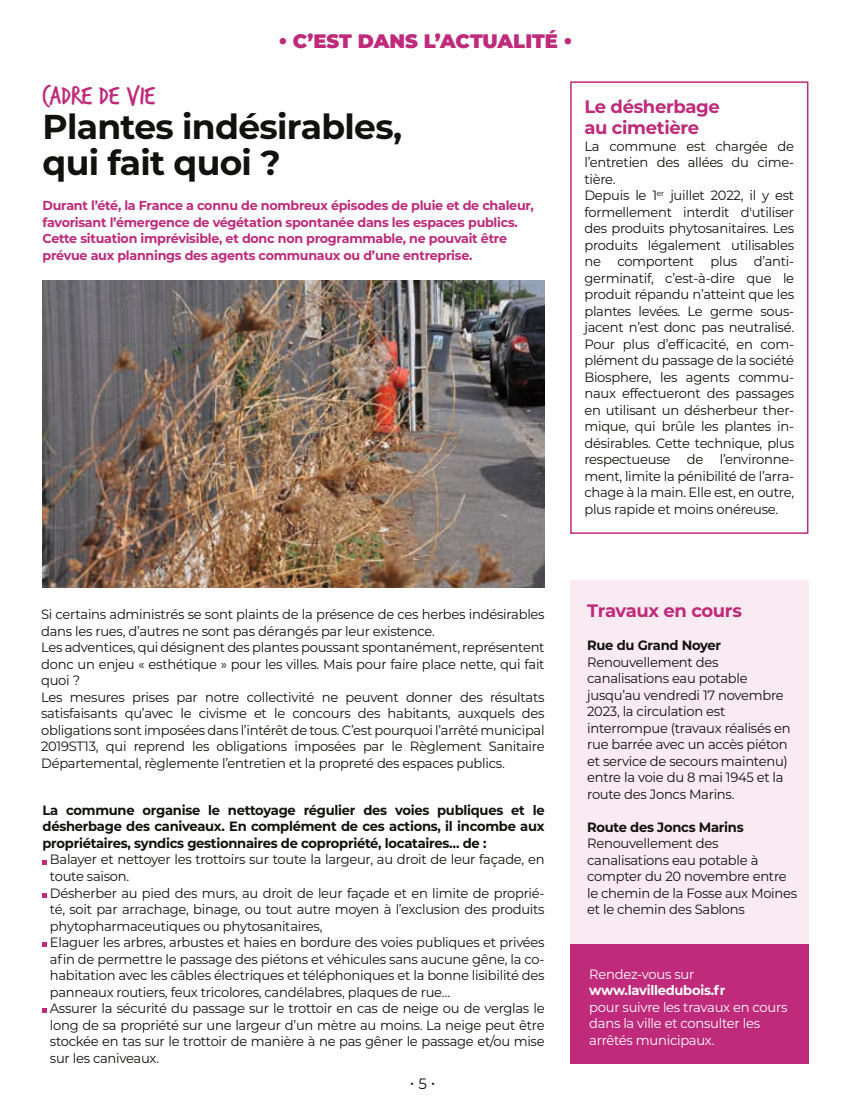
<style>
.page{position:relative;width:851px;height:1106px;background:#fff}
.page>*{position:absolute;margin:0;border:0;box-sizing:border-box;transform-origin:0 0}
.t1{font:700 34.5px/36px "Montserrat";letter-spacing:-.02em;color:#11110f}
.t2{font:28.5px "Trash Hand";color:#bf2a7b}
.t3{font:900 19.5px "Montserrat";color:#bf2a7b}
.t4{font:700 18px/21px "Montserrat";letter-spacing:-.02em;color:#bf2a7b}
.t5{font:15px "Montserrat";color:#11110f}
.t6{font:13.5px/16.5px "Montserrat";letter-spacing:-.02em;color:#11110f}
.t7{font:700 13.5px/16.5px "Montserrat";letter-spacing:-.02em;color:#11110f;text-align:justify}
.t8{font:13.5px/16.5px "Montserrat";letter-spacing:-.02em;color:#fff}
.t9{font:700 13.5px "Montserrat";letter-spacing:-.02em;color:#fff}
.t10{font:700 12.9px/16.5px "Montserrat";letter-spacing:-.02em;color:#bf2a7b}
</style>
<div class="page">
<div style="left:570px;top:579px;width:238px;height:484px;background:#faeaf2"></div>
<div style="left:570px;top:944px;width:238px;height:119px;background:#bf2a7b"></div>
<svg style="left:43px;top:860px;width:4px;height:4px"></svg>
<svg style="left:43px;top:893px;width:4px;height:4px"></svg>
<svg style="left:43px;top:942px;width:4px;height:5px"></svg>
<svg style="left:43px;top:1008px;width:4px;height:5px"></svg>
<img style="left:43px;top:280px;width:501px;height:308px">
<div style="left:570px;top:81px;width:238px;height:453px;border:2px solid #bf2a7b"></div>
<h3 class="t3" style="left:278px;top:26px;width:295px">• C’EST DANS L’ACTUALITÉ •</h3>
<h2 class="t2" style="left:43px;top:81px;width:114px">CADRE DE VIE</h2>
<h1 class="t1" style="left:43px;top:107px;width:361px">Plantes indésirables, qui fait quoi ?</h1>
<p class="t10" style="left:43px;top:197px;width:493px">Durant l’été, la France a connu de nombreux épisodes de pluie et de chaleur, favorisant l’émergence de végétation spontanée dans les espaces publics.<br>Cette situation imprévisible, et donc non programmable, ne pouvait être prévue aux plannings des agents communaux ou d’une entreprise.</p>
<h3 class="t4" style="left:584px;top:95px;width:137px">Le désherbage au cimetière</h3>
<p class="t6" style="left:584px;top:137px;width:211px">La commune est chargée de l’entretien des allées du cime&shy;tière.<br>Depuis le 1<sup>er</sup> juillet 2022, il y est formellement interdit d'utiliser des produits phytosanitaires. Les produits légalement utilisables ne comportent plus d’anti&shy;germinatif, c’est-à-dire que le produit répandu n’atteint que les plantes levées. Le germe sous&shy;jacent n’est donc pas neutralisé.<br>Pour plus d’efficacité, en com&shy;plément du passage de la société<br>Biosphere, les agents commu&shy;naux effectueront des passages en utilisant un désherbeur ther&shy;mique, qui brûle les plantes in&shy;désirables. Cette technique, plus respectueuse de l’environne&shy;ment, limite la pénibilité de l’arra&shy;chage à la main. Elle est, en outre, plus rapide et moins onéreuse.</p>
<p class="t6" style="left:41px;top:605px;width:505px">Si certains administrés se sont plaints de la présence de ces herbes indésirables dans les rues, d’autres ne sont pas dérangés par leur existence.<br>Les adventices, qui désignent des plantes poussant spontanément, représentent donc un enjeu « esthétique » pour les villes. Mais pour faire place nette, qui fait quoi ?<br>Les mesures prises par notre collectivité ne peuvent donner des résultats satisfaisants qu’avec le civisme et le concours des habitants, auxquels des obligations sont imposées dans l’intérêt de tous. C’est pourquoi l’arrêté municipal 2019ST13, qui reprend les obligations imposées par le Règlement Sanitaire Départemental, règlemente l’entretien et la propreté des espaces publics.</p>
<p class="t7" style="left:43px;top:801px;width:503px">La commune organise le nettoyage régulier des voies publiques et le désherbage des caniveaux. En complément de ces actions, il incombe aux propriétaires, syndics gestionnaires de copropriété, locataires… de :</p>
<p class="t6" style="left:50px;top:851px;width:496px">Balayer et nettoyer les trottoirs sur toute la largeur, au droit de leur façade, en toute saison.<br>Désherber au pied des murs, au droit de leur façade et en limite de proprié&shy;té, soit par arrachage, binage, ou tout autre moyen à l’exclusion des produits phytopharmaceutiques ou phytosanitaires,<br>Elaguer les arbres, arbustes et haies en bordure des voies publiques et privées afin de permettre le passage des piétons et véhicules sans aucune gêne, la co&shy;habitation avec les câbles électriques et téléphoniques et la bonne lisibilité des panneaux routiers, feux tricolores, candélabres, plaques de rue…<br>Assurer la sécurité du passage sur le trottoir en cas de neige ou de verglas le long de sa propriété sur une largeur d’un mètre au moins. La neige peut être stockée en tas sur le trottoir de manière à ne pas gêner le passage et/ou mise sur les caniveaux.</p>
<p class="t5" style="left:409px;top:1073px;width:27px">• 5 •</p>
<h3 class="t4" style="left:587px;top:599px;width:156px">Travaux en cours</h3>
<p class="t7" style="left:587px;top:636px;width:136px">Rue du Grand Noyer</p>
<p class="t6" style="left:587px;top:653px;width:205px">Renouvellement des canalisations eau potable jusqu’au vendredi 17 novembre<br>2023, la circulation est interrompue (travaux réalisés en rue barrée avec un accès piéton et service de secours maintenu) entre la voie du 8 mai 1945 et la route des Joncs Marins.</p>
<p class="t7" style="left:587px;top:818px;width:158px">Route des Joncs Marins</p>
<p class="t6" style="left:587px;top:834px;width:211px">Renouvellement des canalisations eau potable à compter du 20 novembre entre le chemin de la Fosse aux Moines et le chemin des Sablons</p>
<p class="t8" style="left:589px;top:965px;width:106px">Rendez-vous sur</p>
<p class="t9" style="left:589px;top:980px;width:138px">www.lavilledubois.fr</p>
<p class="t8" style="left:589px;top:998px;width:199px">pour suivre les travaux en cours dans la ville et consulter les arrêtés municipaux.</p>
</div>
